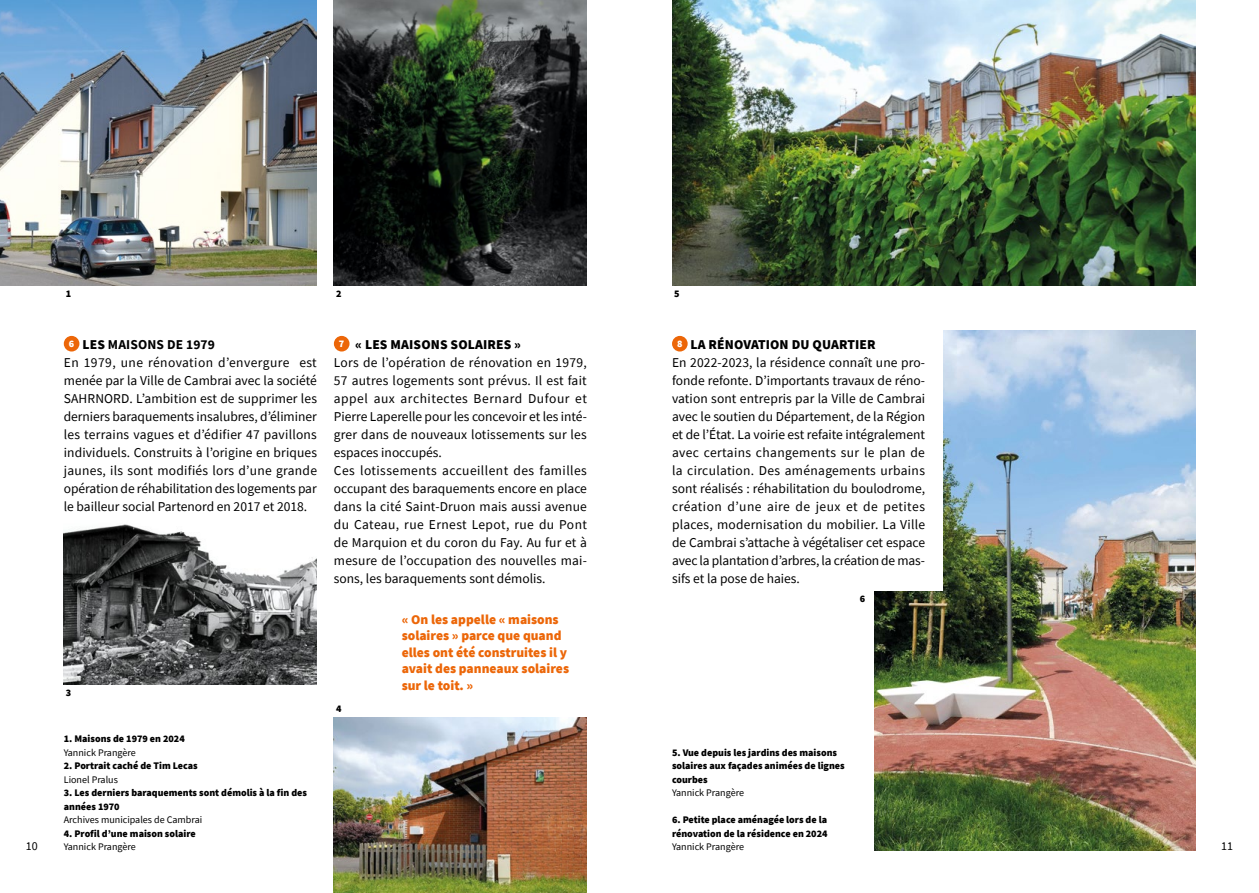
<style>
.page{position:relative;width:1259px;height:893px;background:#fff}
.page>*{position:absolute;margin:0;border:0;box-sizing:border-box;transform-origin:0 0}
.t1{font:13.5px/18px "Source Sans Pro";letter-spacing:.01em;color:#000}
.t2{font:900 13.5px/16.5px "Source Sans Pro";color:#ec6608}
.t3{font:12px "Source Sans Pro";color:#000}
.t4{font:900 10.05px/13.5px "Source Sans Pro";color:#000}
.t5{font:10.05px "Source Sans Pro";color:#000}
.s1{font-weight:900;font-size:10.05px;color:#fff}
.s2{font-weight:900}
.s3{font-weight:700}
</style>
<div class="page">
<img style="left:64px;top:524px;width:253px;height:161px">
<div style="left:334px;top:336px;width:15px;height:15px;background:#ec6608;border-radius:50%"></div>
<img style="left:334px;top:0;width:253px;height:286px">
<div style="left:64px;top:336px;width:15px;height:15px;background:#ec6608;border-radius:50%"></div>
<img style="left:672px;top:0;width:523px;height:286px">
<img style="left:874px;top:331px;width:321px;height:519px">
<img style="left:334px;top:718px;width:253px;height:175px">
<div style="left:687px;top:320px;width:255px;height:270px;background:#fff"></div>
<div style="left:672px;top:336px;width:15px;height:15px;background:#ec6608;border-radius:50%"></div>
<img style="left:0;top:0;width:317px;height:286px">
<p class="t4" style="left:66px;top:287px;width:7px">1</p>
<p class="t4" style="left:336px;top:287px;width:7px">2</p>
<p class="t1" style="left:64px;top:335px;width:255px;text-indent:5px"><span class="s1">6</span> <span class="s2">LES</span> <span class="s3">MAISONS DE 1979<br></span>En 1979, une rénovation d’envergure est menée par la Ville de Cambrai avec la société SAHRNORD. L’ambition est de supprimer les derniers baraquements insalubres, d’éliminer les terrains vagues et d’édifier 47 pavillons individuels. Construits à l’origine en briques jaunes, ils sont modifiés lors d’une grande opération de réhabilitation des logements par le bailleur social Partenord en 2017 et 2018.</p>
<p class="t4" style="left:66px;top:686px;width:7px">3</p>
<p class="t1" style="left:334px;top:335px;width:255px;text-indent:5px"><span class="s1">7</span> <span class="s2">« LES MAISONS SOLAIRES »<br></span>Lors de l’opération de rénovation en 1979, 57 autres logements sont prévus. Il est fait appel aux architectes Bernard Dufour et Pierre Laperelle pour les concevoir et les inté&shy;grer dans de nouveaux lotissements sur les espaces inoccupés.<br>Ces lotissements accueillent des familles occupant des baraquements encore en place dans la cité Saint-Druon mais aussi avenue du Cateau, rue Ernest Lepot, rue du Pont de Marquion et du coron du Fay. Au fur et à mesure de l’occupation des nouvelles mai&shy;sons, les baraquements sont démolis.</p>
<p class="t4" style="left:336px;top:702px;width:7px">4</p>
<p class="t2" style="left:402px;top:611px;width:169px">« On les appelle « maisons solaires » parce que quand elles ont été construites il y avait des panneaux solaires sur le toit. »</p>
<p class="t4" style="left:674px;top:287px;width:7px">5</p>
<p class="t1" style="left:672px;top:335px;width:255px;text-indent:5px"><span class="s1">8</span> <span class="s2">LA RÉNOVATION DU QUARTIER<br></span>En 2022-2023, la résidence connaît une pro&shy;fonde refonte. D’importants travaux de réno&shy;vation sont entrepris par la Ville de Cambrai avec le soutien du Département, de la Région et de l’État. La voirie est refaite intégralement avec certains changements sur le plan de la circulation. Des aménagements urbains sont réalisés : réhabilitation du boulodrome, création d’une aire de jeux et de petites places, modernisation du mobilier. La Ville de Cambrai s’attache à végétaliser cet espace avec la plantation d’arbres, la création de mas&shy;sifs et la pose de haies.</p>
<p class="t4" style="left:859px;top:592px;width:7px">6</p>
<p class="t4" style="left:64px;top:732px;width:123px">1. Maisons de 1979 en 2024</p>
<p class="t5" style="left:64px;top:746px;width:73px">Yannick Prangère</p>
<p class="t4" style="left:64px;top:759px;width:135px">2. Portrait caché de Tim Lecas</p>
<p class="t5" style="left:64px;top:773px;width:56px">Lionel Pralus</p>
<p class="t4" style="left:64px;top:786px;width:245px">3. Les derniers baraquements sont démolis à la fin des années 1970</p>
<p class="t5" style="left:64px;top:814px;width:140px">Archives municipales de Cambrai</p>
<p class="t4" style="left:64px;top:827px;width:133px">4. Profil d’une maison solaire</p>
<p class="t5" style="left:64px;top:841px;width:73px">Yannick Prangère</p>
<p class="t4" style="left:672px;top:746px;width:174px">5. Vue depuis les jardins des maisons solaires aux façades animées de lignes courbes</p>
<p class="t5" style="left:672px;top:787px;width:73px">Yannick Prangère</p>
<p class="t4" style="left:672px;top:813px;width:157px">6. Petite place aménagée lors de la rénovation de la résidence en 2024</p>
<p class="t5" style="left:672px;top:841px;width:73px">Yannick Prangère</p>
<p class="t3" style="left:26px;top:838px;width:14px">10</p>
<p class="t3" style="left:1221px;top:838px;width:14px">11</p>
</div>
